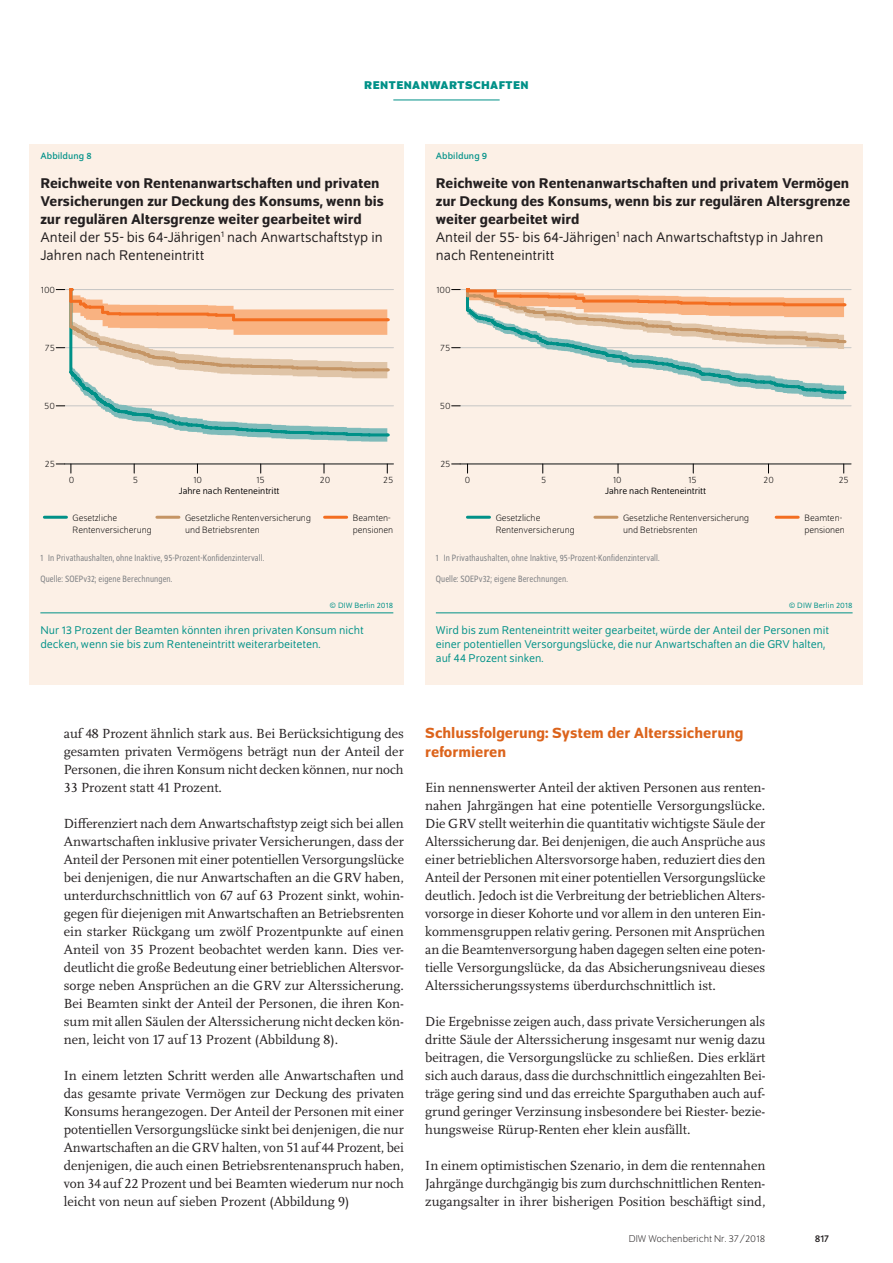
<style>
.page{position:relative;width:893px;height:1263px;background:#fff}
.page>*{position:absolute;margin:0;border:0;box-sizing:border-box;transform-origin:0 0}
.t1{font:500 15.75px/19.5px "Schumpeter";color:#dc641c}
.t2{font:500 15px/18px "Schumpeter";color:#231f20}
.t3{font:15px/18px "Schumpeter Blond";color:#231f20}
.t4{font:13.8px/18px "Scala Pro";color:#231f20;text-align:justify}
.t5{font:12px/13.5px "Schumpeter Blond";color:#009188}
.t6{font:700 12px "Schumpeter";color:#009188}
.t7{font:300 10.5px "Schumpeter";color:#231f20}
.t8{font:10.5px "Schumpeter";color:#231f20}
.t9{font:300 9.75px/11.7px "Schumpeter";color:#000001}
.t10{font:semi-condensed 9.75px/20.5px "Schumpeter Blond";letter-spacing:.01em;color:#808285}
.t11{font:9.75px "Schumpeter Blond";color:#000001}
.t12{font:9.75px "Schumpeter";letter-spacing:.01em;color:#009188}
.t13{font:8.25px "Schumpeter Blond";letter-spacing:.01em;color:#009188}
</style>
<div class="page">
<hr style="left:393px;top:100px;width:107px;height:1px;background:#009188">
<div style="left:30px;top:144px;width:374px;height:540px;background:#fcf0e6"></div>
<hr style="left:65px;top:406px;width:328px;height:1px;background:#c5c5c5">
<hr style="left:65px;top:347px;width:328px;height:1px;background:#c5c5c5">
<hr style="left:65px;top:289px;width:328px;height:1px;background:#c5c5c5">
<hr style="left:65px;top:464px;width:328px;height:1px;background:#0f1313">
<svg style="left:56px;top:288px;width:332px;height:154px"></svg>
<hr style="left:44px;top:516px;width:22px;height:3px;background:#009188">
<hr style="left:325px;top:516px;width:22px;height:3px;background:#f36e21">
<hr style="left:157px;top:516px;width:22px;height:3px;background:#c59565">
<hr style="left:40px;top:612px;width:353px;height:1px;background:#009188">
<div style="left:425px;top:144px;width:438px;height:540px;background:#fcf0e6"></div>
<hr style="left:460px;top:464px;width:391px;height:1px;background:#0f1313">
<hr style="left:460px;top:406px;width:391px;height:1px;background:#c5c6c5">
<hr style="left:460px;top:347px;width:391px;height:1px;background:#c5c6c5">
<hr style="left:460px;top:289px;width:391px;height:1px;background:#c5c6c5">
<svg style="left:466px;top:288px;width:379px;height:111px"></svg>
<hr style="left:467px;top:516px;width:22px;height:3px;background:#009188">
<hr style="left:776px;top:516px;width:22px;height:3px;background:#f36e21">
<hr style="left:595px;top:516px;width:22px;height:3px;background:#c59565">
<hr style="left:436px;top:612px;width:417px;height:1px;background:#009188">
<p class="t6" style="left:364px;top:79px;width:18px">RENTENANWARTSCHAFTEN</p>
<p class="t12" style="left:40px;top:151px;width:53px">Abbildung 8</p>
<p class="t2" style="left:40px;top:174px;width:345px">Reichweite von Rentenanwartschaften und privaten<br>Versicherungen zur Deckung des Konsums, wenn bis zur regulären Altersgrenze weiter gearbeitet wird</p>
<p class="t3" style="left:40px;top:229px;width:344px">Anteil der 55- bis 64-Jährigen<sup>1</sup> nach Anwartschaftstyp in<br>Jahren nach Renteneintritt</p>
<p class="t12" style="left:436px;top:151px;width:53px">Abbildung 9</p>
<p class="t2" style="left:436px;top:174px;width:416px;text-align:justify">Reichweite von Rentenanwartschaften und privatem Vermögen zur Deckung des Konsums, wenn bis zur regulären Altersgrenze weiter gearbeitet wird</p>
<p class="t3" style="left:436px;top:229px;width:389px">Anteil der 55- bis 64-Jährigen<sup>1</sup> nach Anwartschaftstyp in Jahren nach Renteneintritt</p>
<p class="t9" style="left:41px;top:284px;width:16px">100</p>
<p class="t9" style="left:436px;top:284px;width:16px">100</p>
<p class="t9" style="left:45px;top:342px;width:12px">75</p>
<p class="t9" style="left:440px;top:342px;width:12px">75</p>
<p class="t9" style="left:44px;top:400px;width:12px">50</p>
<p class="t9" style="left:440px;top:400px;width:12px">50</p>
<p class="t9" style="left:45px;top:459px;width:12px">25</p>
<p class="t9" style="left:440px;top:459px;width:12px">25</p>
<p class="t9" style="left:69px;top:474px;width:7px">0</p>
<p class="t9" style="left:133px;top:474px;width:7px">5</p>
<p class="t9" style="left:193px;top:474px;width:10px">10</p>
<p class="t9" style="left:257px;top:474px;width:10px">15</p>
<p class="t9" style="left:320px;top:474px;width:12px">20</p>
<p class="t9" style="left:383px;top:474px;width:12px">25</p>
<p class="t11" style="left:179px;top:486px;width:102px">Jahre nach Renteneintritt</p>
<p class="t9" style="left:73px;top:513px;width:81px">Gesetzliche<br>Rentenversicherung</p>
<p class="t9" style="left:353px;top:513px;width:42px">Beamten&shy;pensionen</p>
<p class="t9" style="left:185px;top:513px;width:127px">Gesetzliche Rentenversicherung und Betriebsrenten</p>
<p class="t10" style="left:40px;top:548px;width:225px">1 In Privathaushalten, ohne Inaktive, 95-Prozent-Konfidenzintervall.<br>Quelle: SOEPv32; eigene Berechnungen.</p>
<p class="t9" style="left:465px;top:474px;width:7px">0</p>
<p class="t9" style="left:541px;top:474px;width:7px">5</p>
<p class="t9" style="left:613px;top:474px;width:10px">10</p>
<p class="t9" style="left:688px;top:474px;width:10px">15</p>
<p class="t9" style="left:764px;top:474px;width:12px">20</p>
<p class="t9" style="left:839px;top:474px;width:11px">25</p>
<p class="t11" style="left:605px;top:486px;width:102px">Jahre nach Renteneintritt</p>
<p class="t9" style="left:496px;top:513px;width:81px">Gesetzliche<br>Rentenversicherung</p>
<p class="t9" style="left:804px;top:513px;width:42px">Beamten&shy;pensionen</p>
<p class="t9" style="left:623px;top:513px;width:127px">Gesetzliche Rentenversicherung und Betriebsrenten</p>
<p class="t10" style="left:436px;top:548px;width:225px">1 In Privathaushalten, ohne Inaktive, 95-Prozent-Konfidenzintervall.<br>Quelle: SOEPv32; eigene Berechnungen.</p>
<p class="t13" style="left:329px;top:602px;width:65px">© DIW Berlin 2018</p>
<p class="t5" style="left:40px;top:624px;width:325px">Nur 13 Prozent der Beamten könnten ihren privaten Konsum nicht decken, wenn sie bis zum Renteneintritt weiterarbeiteten.</p>
<p class="t13" style="left:789px;top:602px;width:65px">© DIW Berlin 2018</p>
<p class="t5" style="left:436px;top:624px;width:395px">Wird bis zum Renteneintritt weiter gearbeitet, würde der Anteil der Personen mit einer potentiellen Versorgungslücke, die nur Anwartschaften an die GRV halten, auf 44 Prozent sinken.</p>
<p class="t4" style="left:64px;top:724px;width:342px">auf 48 Prozent ähnlich stark aus. Bei Berücksichtigung des gesamten privaten Vermögens beträgt nun der Anteil der Personen, die ihren Konsum nicht decken können, nur noch 33 Prozent statt 41 Prozent.</p>
<p class="t4" style="left:64px;top:814px;width:342px">Differenziert nach dem Anwartschaftstyp zeigt sich bei allen Anwartschaften inklusive privater Versicherungen, dass der Anteil der Personen mit einer potentiellen Versorgungslücke bei denjenigen, die nur Anwartschaften an die GRV haben, unterdurchschnittlich von 67 auf 63 Prozent sinkt, wohin&shy;gegen für diejenigen mit Anwartschaften an Betriebsrenten ein starker Rückgang um zwölf Prozentpunkte auf einen Anteil von 35 Prozent beobachtet werden kann. Dies ver&shy;deutlicht die große Bedeutung einer betrieblichen Altersvor&shy;sorge neben Ansprüchen an die GRV zur Alterssicherung.<br>Bei Beamten sinkt der Anteil der Personen, die ihren Kon&shy;sum mit allen Säulen der Alterssicherung nicht decken kön&shy;nen, leicht von 17 auf 13 Prozent (Abbildung 8).</p>
<p class="t4" style="left:64px;top:1066px;width:342px">In einem letzten Schritt werden alle Anwartschaften und das gesamte private Vermögen zur Deckung des privaten Konsums herangezogen. Der Anteil der Personen mit einer potentiellen Versorgungslücke sinkt bei denjenigen, die nur Anwartschaften an die GRV halten, von 51 auf 44 Prozent, bei denjenigen, die auch einen Betriebsrentenanspruch haben, von 34 auf 22 Prozent und bei Beamten wiederum nur noch leicht von neun auf sieben Prozent (Abbildung 9)</p>
<p class="t1" style="left:425px;top:723px;width:320px">Schlussfolgerung: System der Alterssicherung reformieren</p>
<p class="t4" style="left:425px;top:778px;width:342px">Ein nennenswerter Anteil der aktiven Personen aus renten&shy;nahen Jahrgängen hat eine potentielle Versorgungslücke.<br>Die GRV stellt weiterhin die quantitativ wichtigste Säule der Alterssicherung dar. Bei denjenigen, die auch Ansprüche aus einer betrieblichen Altersvorsorge haben, reduziert dies den Anteil der Personen mit einer potentiellen Versorgungslücke deutlich. Jedoch ist die Verbreitung der betrieblichen Alters&shy;vorsorge in dieser Kohorte und vor allem in den unteren Ein&shy;kommensgruppen relativ gering. Personen mit Ansprüchen an die Beamtenversorgung haben dagegen selten eine poten&shy;tielle Versorgungslücke, da das Absicherungsniveau dieses Alterssicherungssystems überdurchschnittlich ist.</p>
<p class="t4" style="left:425px;top:1012px;width:342px">Die Ergebnisse zeigen auch, dass private Versicherungen als dritte Säule der Alterssicherung insgesamt nur wenig dazu beitragen, die Versorgungslücke zu schließen. Dies erklärt sich auch daraus, dass die durchschnittlich eingezahlten Bei&shy;träge gering sind und das erreichte Sparguthaben auch auf&shy;grund geringer Verzinsung insbesondere bei Riester- bezie&shy;hungsweise Rürup-Renten eher klein ausfällt.</p>
<p class="t4" style="left:425px;top:1156px;width:342px">In einem optimistischen Szenario, in dem die rentennahen Jahrgänge durchgängig bis zum durchschnittlichen Renten&shy;zugangsalter in ihrer bisherigen Position beschäftigt sind,</p>
<p class="t7" style="left:629px;top:1234px;width:138px">DIW Wochenbericht Nr. 37/2018</p>
<p class="t8" style="left:815px;top:1233px;width:16px">817</p>
</div>
